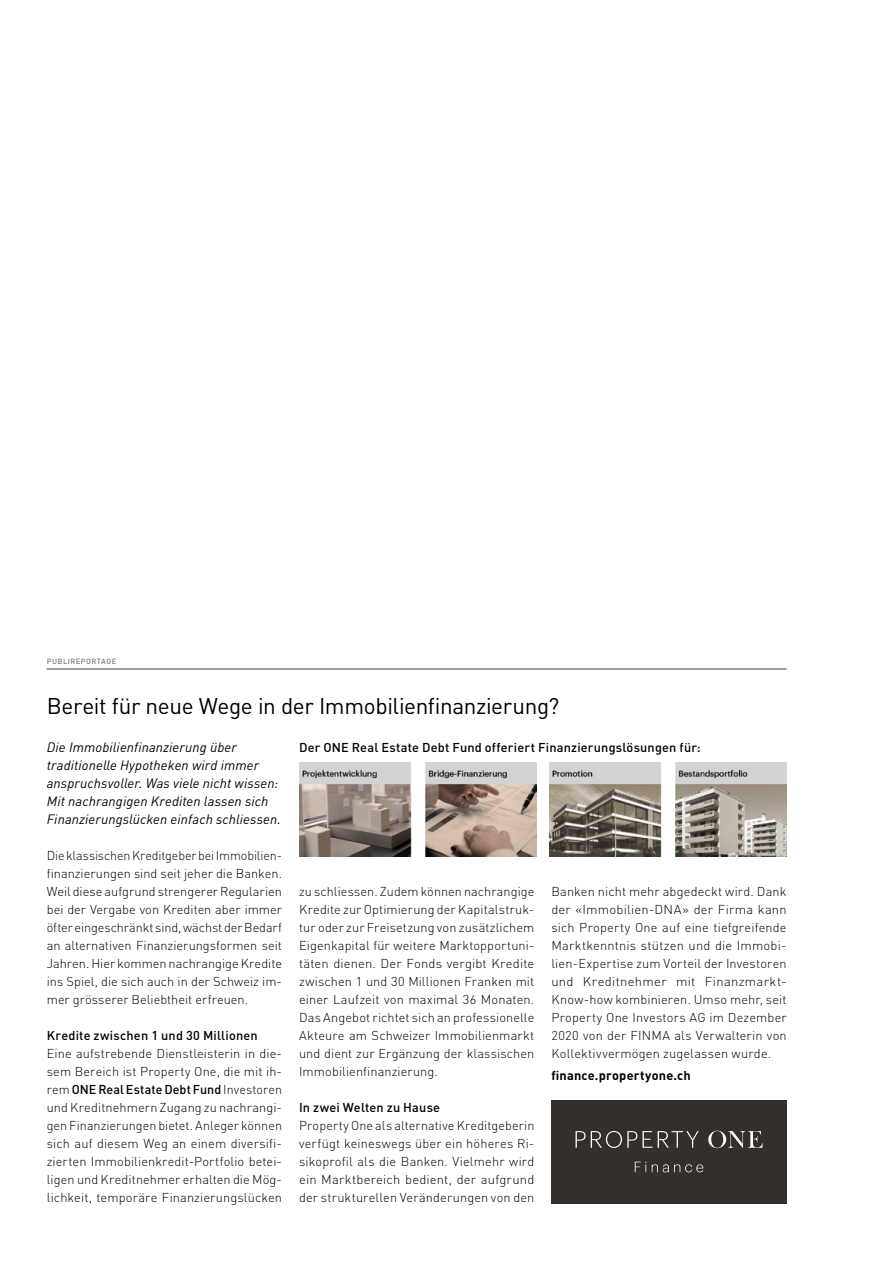
<style>
.page{position:relative;width:893px;height:1263px;background:#fff}
.page>*{position:absolute;margin:0;border:0;box-sizing:border-box;transform-origin:0 0}
.t1{font:22.5px "DIN Pro";letter-spacing:-.015em;color:#000}
.t2{font:italic 13.5px/18px "DIN Pro";letter-spacing:.01em;color:#000}
.t3{font:300 12.75px/18px "DIN Pro";letter-spacing:.01em;color:#000;text-align:justify}
.t4{font:500 12.75px "DIN Pro";letter-spacing:.015em;color:#000}
.t5{font:700 12.75px "DIN Pro";letter-spacing:.015em;color:#000}
.t6{font:500 7.5px "DIN Pro";letter-spacing:.06em;color:#747c81}
.s1{font-weight:500}
</style>
<div class="page">
<hr style="left:892px;top:102px;width:1px;height:263px;background:#55ada5">
<hr style="left:47px;top:668px;width:740px;height:2px;background:#747c81">
<div style="left:551px;top:1099px;width:236px;height:104px;background:#332f2c"></div>
<svg style="left:575px;top:1131px;width:77px;height:17px"></svg>
<svg style="left:658px;top:1131px;width:41px;height:17px"></svg>
<svg style="left:708px;top:1131px;width:54px;height:17px"></svg>
<svg style="left:635px;top:1162px;width:11px;height:10px"></svg>
<svg style="left:652px;top:1164px;width:51px;height:8px"></svg>
<img style="left:299px;top:763px;width:237px;height:93px">
<img style="left:549px;top:763px;width:238px;height:93px">
<p class="t6" style="left:47px;top:655px;width:71px">PUBLIREPORTAGE</p>
<h1 class="t1" style="left:47px;top:688px;width:514px">Bereit für neue Wege in der Immobilienfinanzierung?</h1>
<p class="t4" style="left:299px;top:736px;width:403px">Der ONE Real Estate Debt Fund offeriert Finanzierungslösungen für:</p>
<p class="t2" style="left:47px;top:737px;width:236px">Die Immobilienfinanzierung über traditionelle Hypotheken wird immer anspruchsvoller. Was viele nicht wissen:<br>Mit nachrangigen Krediten lassen sich Finanzierungslücken einfach schliessen.</p>
<p class="t3" style="left:47px;top:845px;width:237px">Die klassischen Kreditgeber bei Immobilien&shy;finanzierungen sind seit jeher die Banken.<br>Weil diese aufgrund strengerer Regularien bei der Vergabe von Krediten aber immer öfter eingeschränkt sind, wächst der Bedarf an alternativen Finanzierungsformen seit Jahren. Hier kommen nachrangige Kredite ins Spiel, die sich auch in der Schweiz im&shy;mer grösserer Beliebtheit erfreuen.</p>
<p class="t4" style="left:47px;top:1025px;width:212px">Kredite zwischen 1 und 30 Millionen</p>
<p class="t3" style="left:47px;top:1043px;width:237px">Eine aufstrebende Dienstleisterin in die&shy;sem Bereich ist Property One, die mit ih&shy;rem <span class="s1">ONE Real Estate Debt Fund</span> Investoren und Kreditnehmern Zugang zu nachrangi&shy;gen Finanzierungen bietet. Anleger können sich auf diesem Weg an einem diversifi&shy;zierten Immobilienkredit- Portfolio betei&shy;ligen und Kreditnehmer erhalten die Mög&shy;lichkeit, temporäre Finanzierungslücken</p>
<p class="t3" style="left:299px;top:881px;width:237px">zu schliessen. Zudem können nachrangige Kredite zur Optimierung der Kapitalstruk&shy;tur oder zur Freisetzung von zusätzlichem Eigenkapital für weitere Marktopportuni&shy;täten dienen. Der Fonds vergibt Kredite zwischen 1 und 30 Millionen Franken mit einer Laufzeit von maximal 36 Monaten.<br>Das Angebot richtet sich an professionelle Akteure am Schweizer Immobilienmarkt und dient zur Ergänzung der klassischen Immobilienfinanzierung.</p>
<p class="t4" style="left:299px;top:1097px;width:143px">In zwei Welten zu Hause</p>
<p class="t3" style="left:299px;top:1115px;width:237px">Property One als alternative Kreditgeberin verfügt keineswegs über ein höheres Ri&shy;sikoprofil als die Banken. Vielmehr wird ein Marktbereich bedient, der aufgrund der strukturellen Veränderungen von den</p>
<p class="t3" style="left:551px;top:881px;width:237px;text-align:left">Banken nicht mehr abgedeckt wird. Dank der «Immobilien-DNA» der Firma kann sich Property One auf eine tiefgreifende Marktkenntnis stützen und die Immobi&shy;lien- Expertise zum Vorteil der Investoren und Kreditnehmer mit Finanzmarkt-Know-how kombinieren. Umso mehr, seit Property One Investors AG im Dezember 2020 von der FINMA als Verwalterin von Kollektivvermögen zugelassen wurde.</p>
<p class="t5" style="left:551px;top:1065px;width:141px">finance.propertyone.ch</p>
</div>
